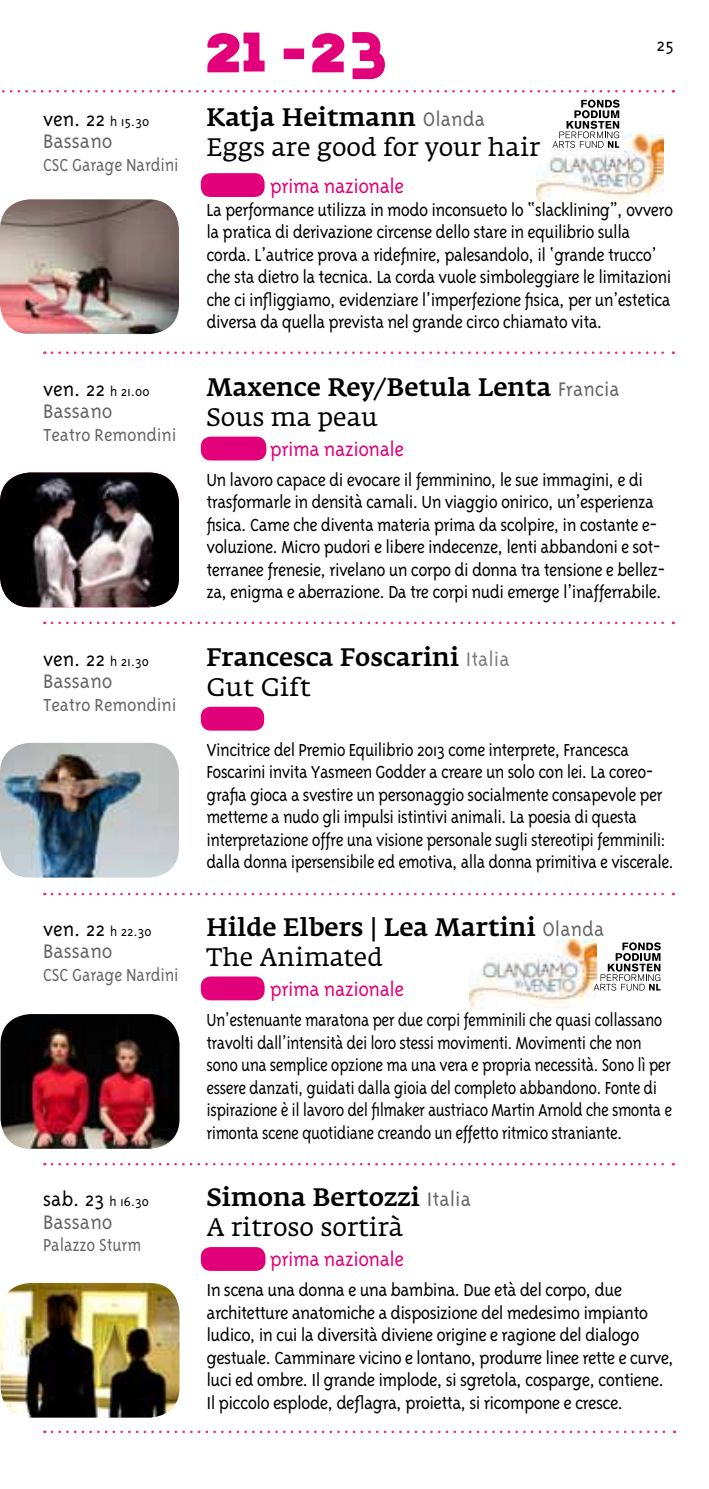
<style>
.page{position:relative;width:709px;height:1489px;background:#fff}
.page>*{position:absolute;margin:0;border:0;box-sizing:border-box;transform-origin:0 0}
.t1{font:500 25px/30px "Fedra Serif A";color:#000}
.t2{font:25px/30px "Fedra Serif A";color:#000}
.t3{font:300 22.5px/22.5px "Triplex";color:#646567}
.t4{font:300 22.5px "Triplex";letter-spacing:-.02em;color:#e2007a}
.t5{font:300 20px/22.5px "Triplex";letter-spacing:-.03em;color:#000;scale:.96 1}
.t6{font:300 20px/22.5px "Triplex";letter-spacing:-.03em;color:#000;scale:.91 1}
.t7{font:300 20px/22.5px "Triplex";letter-spacing:-.03em;color:#000;scale:.94 1}
.t8{font:300 20px/22.5px "Triplex";letter-spacing:-.03em;color:#000}
.t9{font:300 20px "Triplex";letter-spacing:-.01em;color:#646567;scale:.93 1}
.t10{font:300 20px "Triplex";letter-spacing:-.01em;color:#646567}
.s1{color:#000}
.s2{font-size:15px;color:#000}
.s3{font-weight:500}
.s4{font-family:"Triplex";font-weight:300;font-size:22.5px;color:#646567}
.s5{font-weight:400}
.s6{font-family:"Triplex";font-weight:300;font-size:22.5px;color:#7b7c7e}
</style>
<div class="page">
<img style="left:536px;top:135px;width:128px;height:69px">
<svg style="left:552px;top:100px;width:67px;height:48px"></svg>
<img style="left:0;top:199px;width:179px;height:135px">
<svg style="left:2px;top:90px;width:671px;height:2px"></svg>
<div style="left:284px;top:49px;width:20px;height:10px;background:#e2007a"></div>
<svg style="left:312px;top:33px;width:33px;height:40px"></svg>
<img style="left:1px;top:1282px;width:178px;height:135px">
<img style="left:1px;top:1014px;width:178px;height:134px">
<img style="left:0;top:742px;width:179px;height:135px">
<img style="left:0;top:472px;width:179px;height:135px">
<div style="left:201px;top:173px;width:63px;height:24px;background:#e2007a;border-radius:10px"></div>
<svg style="left:52px;top:351px;width:621px;height:3px"></svg>
<svg style="left:52px;top:621px;width:621px;height:3px"></svg>
<svg style="left:52px;top:892px;width:621px;height:3px"></svg>
<svg style="left:52px;top:1163px;width:621px;height:2px"></svg>
<div style="left:201px;top:436px;width:65px;height:24px;background:#e2007a;border-radius:10px"></div>
<div style="left:201px;top:706px;width:63px;height:24px;background:#e2007a;border-radius:10px"></div>
<div style="left:201px;top:976px;width:63px;height:24px;background:#e2007a;border-radius:10px"></div>
<div style="left:201px;top:1246px;width:64px;height:24px;background:#e2007a;border-radius:10px"></div>
<svg style="left:52px;top:1430px;width:623px;height:2px"></svg>
<svg style="left:207px;top:32px;width:58px;height:41px"></svg>
<svg style="left:352px;top:32px;width:33px;height:48px"></svg>
<img style="left:469px;top:939px;width:128px;height:70px">
<svg style="left:593px;top:942px;width:67px;height:48px"></svg>
<p class="t3" style="left:43px;top:107px;width:108px"><span class="s1">ven. 22</span> <span class="s2">h 15.30<br></span>Bassano</p>
<p class="t9" style="left:43px;top:153px;width:147px">CSC Garage Nardini</p>
<p class="t3" style="left:43px;top:377px;width:108px"><span class="s1">ven. 22</span> <span class="s2">h 21.00<br></span>Bassano</p>
<p class="t10" style="left:43px;top:423px;width:135px">Teatro Remondini</p>
<p class="t3" style="left:43px;top:647px;width:107px"><span class="s1">ven. 22</span> <span class="s2">h 21.30<br></span>Bassano</p>
<p class="t10" style="left:43px;top:693px;width:135px">Teatro Remondini</p>
<p class="t3" style="left:43px;top:917px;width:110px"><span class="s1">ven. 22</span> <span class="s2">h 22.30<br></span>Bassano</p>
<p class="t9" style="left:43px;top:963px;width:147px">CSC Garage Nardini</p>
<p class="t3" style="left:43px;top:1187px;width:107px"><span class="s1">sab. 23</span> <span class="s2">h 16.30<br></span>Bassano</p>
<p class="t9" style="left:43px;top:1233px;width:107px">Palazzo Sturm</p>
<p class="t8" style="left:656px;top:33px;width:19px">25</p>
<p class="t2" style="left:206px;top:102px;width:335px"><span class="s3">Katja Heitmann</span> <span class="s4">Olanda<br></span>Eggs are good for your hair</p>
<p class="t4" style="left:206px;top:173px;width:199px"><span class="s1">danza</span> prima nazionale</p>
<p class="t5" style="left:206px;top:198px;width:488px">La performance utilizza in modo inconsueto lo “slacklining”, ovvero la pratica di derivazione circense dello stare in equilibrio sulla corda. L’autrice prova a ridefinire, palesandolo, il ‘grande trucco’ che sta dietro la tecnica. La corda vuole simboleggiare le limitazioni che ci infliggiamo, evidenziare l’imperfezione fisica, per un’estetica diversa da quella prevista nel grande circo chiamato vita.</p>
<p class="t1" style="left:206px;top:372px;width:415px">Maxence Rey/Betula Lenta <span class="s4">Francia<br></span><span class="s5">Sous ma peau</span></p>
<p class="t4" style="left:206px;top:436px;width:199px"><span class="s1">danza</span> prima nazionale</p>
<p class="t5" style="left:206px;top:468px;width:479px">Un lavoro capace di evocare il femminino, le sue immagini, e di trasformarle in densità carnali. Un viaggio onirico, un’esperienza fisica. Carne che diventa materia prima da scolpire, in costante e&shy;voluzione. Micro pudori e libere indecenze, lenti abbandoni e sot&shy;terranee frenesie, rivelano un corpo di donna tra tensione e bellez&shy;za, enigma e aberrazione. Da tre corpi nudi emerge l’inafferrabile.</p>
<p class="t1" style="left:206px;top:642px;width:304px">Francesca Foscarini <span class="s6">Italia<br></span><span class="s5">Gut Gift</span></p>
<p class="t7" style="left:206px;top:738px;width:499px">Vincitrice del Premio Equilibrio 2013 come interprete, Francesca Foscarini invita Yasmeen Godder a creare un solo con lei. La coreo&shy;grafia gioca a svestire un personaggio socialmente consapevole per metterne a nudo gli impulsi istintivi animali. La poesia di questa interpretazione offre una visione personale sugli stereotipi femminili: dalla donna ipersensibile ed emotiva, alla donna primitiva e viscerale.</p>
<p class="t1" style="left:206px;top:912px;width:399px">Hilde Elbers | Lea Martini <span class="s4">Olanda<br></span><span class="s5">The Animated</span></p>
<p class="t4" style="left:206px;top:976px;width:199px"><span class="s1">danza</span> prima nazionale</p>
<p class="t6" style="left:206px;top:1008px;width:513px">Un’estenuante maratona per due corpi femminili che quasi collassano travolti dall’intensità dei loro stessi movimenti. Movimenti che non sono una semplice opzione ma una vera e propria necessità. Sono lì per essere danzati, guidati dalla gioia del completo abbandono. Fonte di ispirazione è il lavoro del filmaker austriaco Martin Arnold che smonta e rimonta scene quotidiane creando un effetto ritmico straniante.</p>
<p class="t2" style="left:206px;top:1182px;width:266px"><span class="s3">Simona Bertozzi</span> <span class="s4">Italia<br></span>A ritroso sortirà</p>
<p class="t4" style="left:206px;top:1246px;width:199px"><span class="s1">danza</span> prima nazionale</p>
<p class="t8" style="left:206px;top:1278px;width:469px">In scena una donna e una bambina. Due età del corpo, due architetture anatomiche a disposizione del medesimo impianto ludico, in cui la diversità diviene origine e ragione del dialogo gestuale. Camminare vicino e lontano, produrre linee rette e curve, luci ed ombre. Il grande implode, si sgretola, cosparge, contiene.<br>Il piccolo esplode, deflagra, proietta, si ricompone e cresce.</p>
</div>
